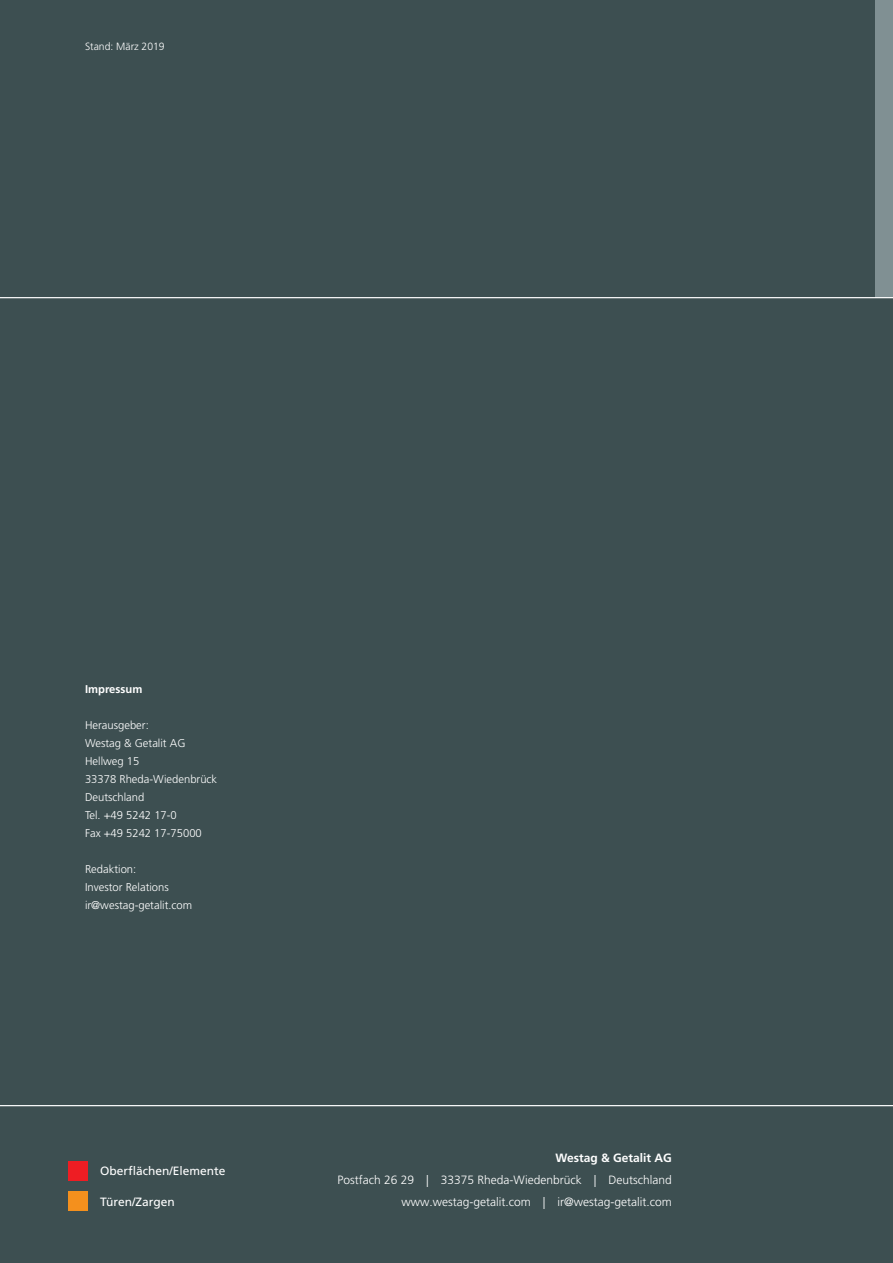
<style>
.page{position:relative;width:893px;height:1263px;background:#3d4f51}
.page>*{position:absolute;margin:0;border:0;box-sizing:border-box;transform-origin:0 0}
.t1{font:300 12px/21.8px "Frutiger LT Pro";color:#fff;text-align:right}
.t2{font:12px "Frutiger LT Pro";color:#fff}
.t3{font:700 12px "Frutiger LT Pro";color:#fff}
.t4{font:300 11.25px/18px "Frutiger LT Pro";color:#fff}
.t5{font:700 11.25px "Frutiger LT Pro";color:#fff}
.t6{font:300 10.5px "Frutiger LT Pro";color:#fff}
</style>
<div class="page">
<div style="left:876px;top:0;width:17px;height:298px;background:#809093"></div>
<div style="left:68px;top:1161px;width:19px;height:19px;background:#ee1d23"></div>
<div style="left:68px;top:1192px;width:19px;height:19px;background:#f4901d"></div>
<hr style="left:0;top:297px;width:893px;height:1px;background:#fff">
<hr style="left:0;top:1105px;width:893px;height:1px;background:#fff">
<p class="t6" style="left:85px;top:41px;width:81px">Stand: März 2019</p>
<p class="t5" style="left:85px;top:683px;width:59px">Impressum</p>
<p class="t4" style="left:85px;top:716px;width:134px">Herausgeber:<br>Westag &amp; Getalit AG<br>Hellweg 15<br>33378 Rheda-Wiedenbrück<br>Deutschland<br>Tel. +49 5242 17-0<br>Fax +49 5242 17-75000</p>
<p class="t4" style="left:85px;top:860px;width:109px">Redaktion:<br>Investor Relations ir@westag-getalit.com</p>
<p class="t2" style="left:100px;top:1163px;width:127px">Oberflächen/Elemente</p>
<p class="t2" style="left:100px;top:1194px;width:76px">Türen/Zargen</p>
<p class="t3" style="left:555px;top:1151px;width:118px">Westag &amp; Getalit AG</p>
<p class="t1" style="left:337px;top:1169px;width:336px">Postfach 26 29 | 33375 Rheda-Wiedenbrück | Deutschland www.westag-getalit.com | ir@westag-getalit.com</p>
</div>
